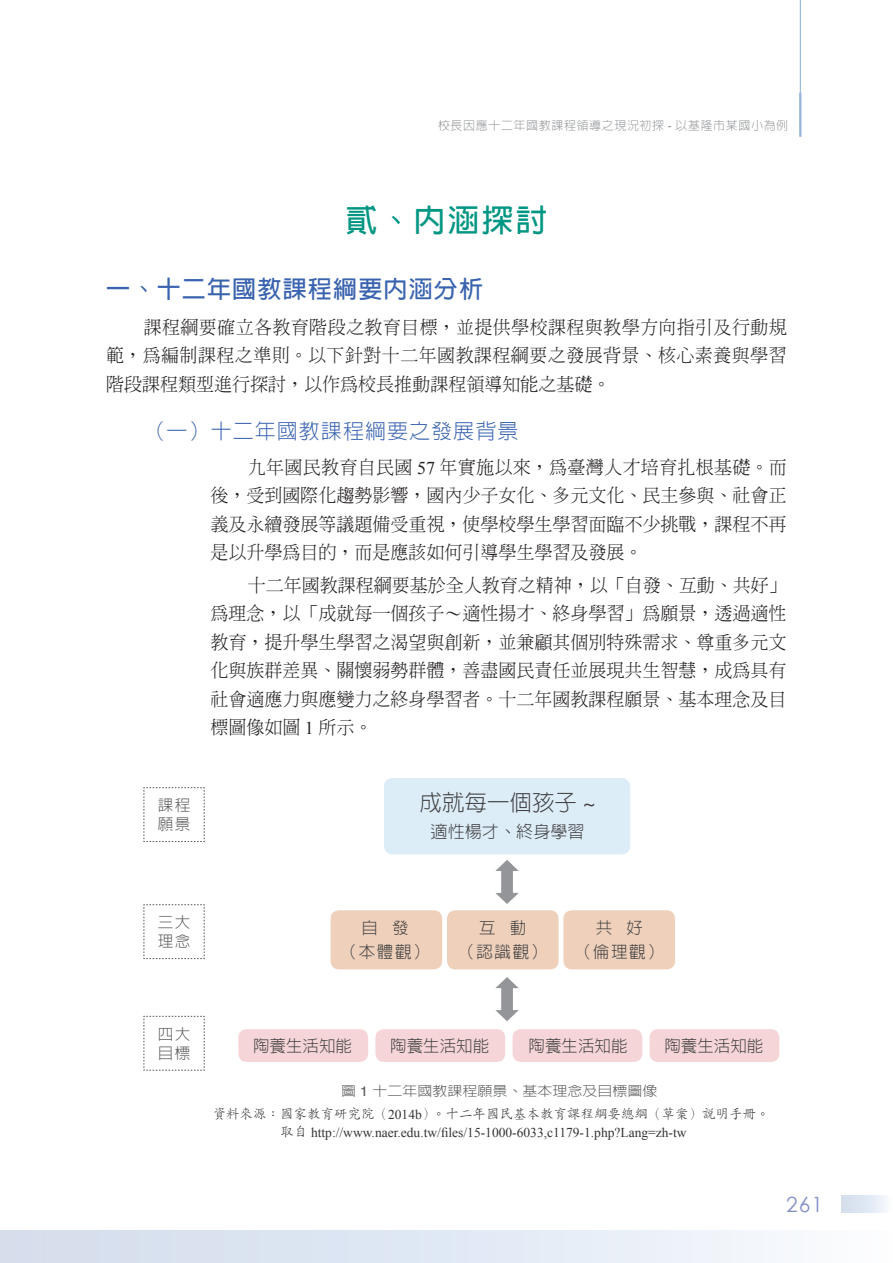
<style>
.page{position:relative;width:893px;height:1263px;background:#fff}
.page>*{position:absolute;margin:0;border:0;box-sizing:border-box;transform-origin:0 0}
.t1{font:700 31.5px "AR Hei B5";color:#009683}
.t2{font:700 24px "AR Hei B5";letter-spacing:.05em;color:#3a63af}
.t3{font:300 22.5px "AR Hei B5";color:#3e3e3f}
.t4{font:300 21px "AR Hei B5";letter-spacing:.05em;color:#3a63af}
.t5{font:21px "Century Gothic";color:#8491c8}
.t6{font:300 18px/28.5px "AR Ming B5";color:#231f20;text-align:justify}
.t7{font:300 17.1px "AR Hei B5";color:#3e3e3f}
.t8{font:300 16.5px/24px "AR Hei B5";color:#3e3e3f;text-align:center}
.t9{font:300 15.6px/18.8px "AR Hei B5";letter-spacing:.08em;color:#57585a}
.t10{font:13.5px "Times New Roman";color:#333334}
.t11{font:300 13.5px "AR Kai B5 HK";color:#333334}
.t12{font:300 13.5px "AR Hei B5";color:#57585a;scale:1.11 1}
.t13{font:300 12px "AR Hei B5";letter-spacing:.05em;color:#939598}
.s1{font-family:"Helvetica";font-weight:400}
.s2{font-family:"Times New Roman";font-weight:400}
.s3{font-family:"P Ming Li U";font-weight:400}
.s4{font-family:"AR Kai B5 HK";font-weight:300}
</style>
<div class="page">
<div style="left:841px;top:1195px;width:52px;height:18px;background:linear-gradient(to right,#d0daeb,#f6fafd)"></div>
<div style="left:0;top:1230px;width:893px;height:33px;background:linear-gradient(to right,#d0dbeb,#f7fbfe)"></div>
<hr style="left:800px;top:0;width:1px;height:132px;background:#95b5de">
<hr style="left:799px;top:93px;width:2px;height:44px;background:#95b5de">
<div style="left:238px;top:1029px;width:130px;height:33px;background:#f5d5d7;border-radius:9px"></div>
<div style="left:375px;top:1029px;width:130px;height:33px;background:#f5d5d7;border-radius:9px"></div>
<div style="left:512px;top:1029px;width:130px;height:33px;background:#f5d5d7;border-radius:9px"></div>
<div style="left:650px;top:1029px;width:129px;height:33px;background:#f5d5d7;border-radius:9px"></div>
<div style="left:331px;top:910px;width:111px;height:59px;background:#eed0bb;border-radius:9px"></div>
<div style="left:447px;top:910px;width:112px;height:59px;background:#eed0bb;border-radius:9px"></div>
<div style="left:563px;top:910px;width:112px;height:59px;background:#eed0bb;border-radius:9px"></div>
<div style="left:384px;top:778px;width:246px;height:76px;background:#ddedf8;border-radius:9px"></div>
<svg style="left:144px;top:787px;width:61px;height:55px"></svg>
<svg style="left:144px;top:904px;width:61px;height:55px"></svg>
<svg style="left:144px;top:1016px;width:61px;height:55px"></svg>
<svg style="left:495px;top:860px;width:24px;height:44px"></svg>
<svg style="left:495px;top:977px;width:24px;height:44px"></svg>
<p class="t13" style="left:438px;top:120px;width:352px">校長因應十二年國教課程領導之現況初探 <span class="s1">-</span> 以基隆市某國小為例</p>
<h1 class="t1" style="left:346px;top:204px;width:203px">貳、內涵探討</h1>
<h2 class="t2" style="left:106px;top:277px;width:378px">一、十二年國教課程綱要內涵分析</h2>
<p class="t6" style="left:106px;top:313px;width:682px;text-indent:37px">課程綱要確立各教育階段之教育目標，並提供學校課程與教學方向指引及行動規範，為編制課程之準則。以下針對十二年國教課程綱要之發展背景、核心素養與學習階段課程類型進行探討，以作為校長推動課程領導知能之基礎。</p>
<p class="t4" style="left:145px;top:421px;width:375px">（一）十二年國教課程綱要之發展背景</p>
<p class="t6" style="left:210px;top:452px;width:578px;text-indent:37px">九年國民教育自民國 <span class="s2">57</span> 年實施以來，為臺灣人才培育扎根基礎。而後，受到國際化趨勢影響，國內少子女化、多元文化、民主參與、社會正義及永續發展等議題備受重視，使學校學生學習面臨不少挑戰，課程不再是以升學為目的，而是應該如何引導學生學習及發展。</p>
<p class="t6" style="left:210px;top:571px;width:578px;text-indent:37px">十二年國教課程綱要基於全人教育之精神，以「自發、互動、共好」為理念，以「成就每一個孩子<span class="s3">〜</span>適性揚才、終身學習」為願景，透過適性教育，提升學生學習之渴望與創新，並兼顧其個別特殊需求、尊重多元文化與族群差異、關懷弱勢群體，善盡國民責任並展現共生智慧，成為具有社會適應力與應變力之終身學習者。十二年國教課程願景、基本理念及目標圖像如圖 <span class="s2">1</span> 所示。</p>
<p class="t9" style="left:158px;top:796px;width:34px">課程願景</p>
<p class="t3" style="left:419px;top:791px;width:178px">成就每一個孩子 <span class="s1">~</span></p>
<p class="t7" style="left:431px;top:823px;width:156px">適性楊才、終身學習</p>
<p class="t9" style="left:158px;top:913px;width:34px">三大理念</p>
<p class="t8" style="left:341px;top:916px;width:91px">自 發<br>（本體觀）</p>
<p class="t8" style="left:458px;top:916px;width:91px">互 動<br>（認識觀）</p>
<p class="t8" style="left:575px;top:916px;width:91px">共 好<br>（倫理觀）</p>
<p class="t9" style="left:158px;top:1024px;width:34px">四大目標</p>
<p class="t8" style="left:253px;top:1034px;width:100px">陶養生活知能</p>
<p class="t8" style="left:390px;top:1034px;width:100px">陶養生活知能</p>
<p class="t8" style="left:528px;top:1034px;width:100px">陶養生活知能</p>
<p class="t8" style="left:664px;top:1034px;width:100px">陶養生活知能</p>
<p class="t12" style="left:341px;top:1084px;width:286px">圖 <span class="s1">1</span> 十二年國教課程願景、基本理念及目標圖像</p>
<p class="t11" style="left:213px;top:1107px;width:558px">資料來源：國家教育研究院（<span class="s2">2014b</span>）。十二年國民基本教育課程綱要總綱（草案）說明手冊。</p>
<p class="t10" style="left:281px;top:1123px;width:407px"><span class="s4">取自</span> http://www.naer.edu.tw/files/15-1000-6033,c1179-1.php?Lang=zh-tw</p>
<p class="t5" style="left:786px;top:1190px;width:39px">261</p>
</div>
